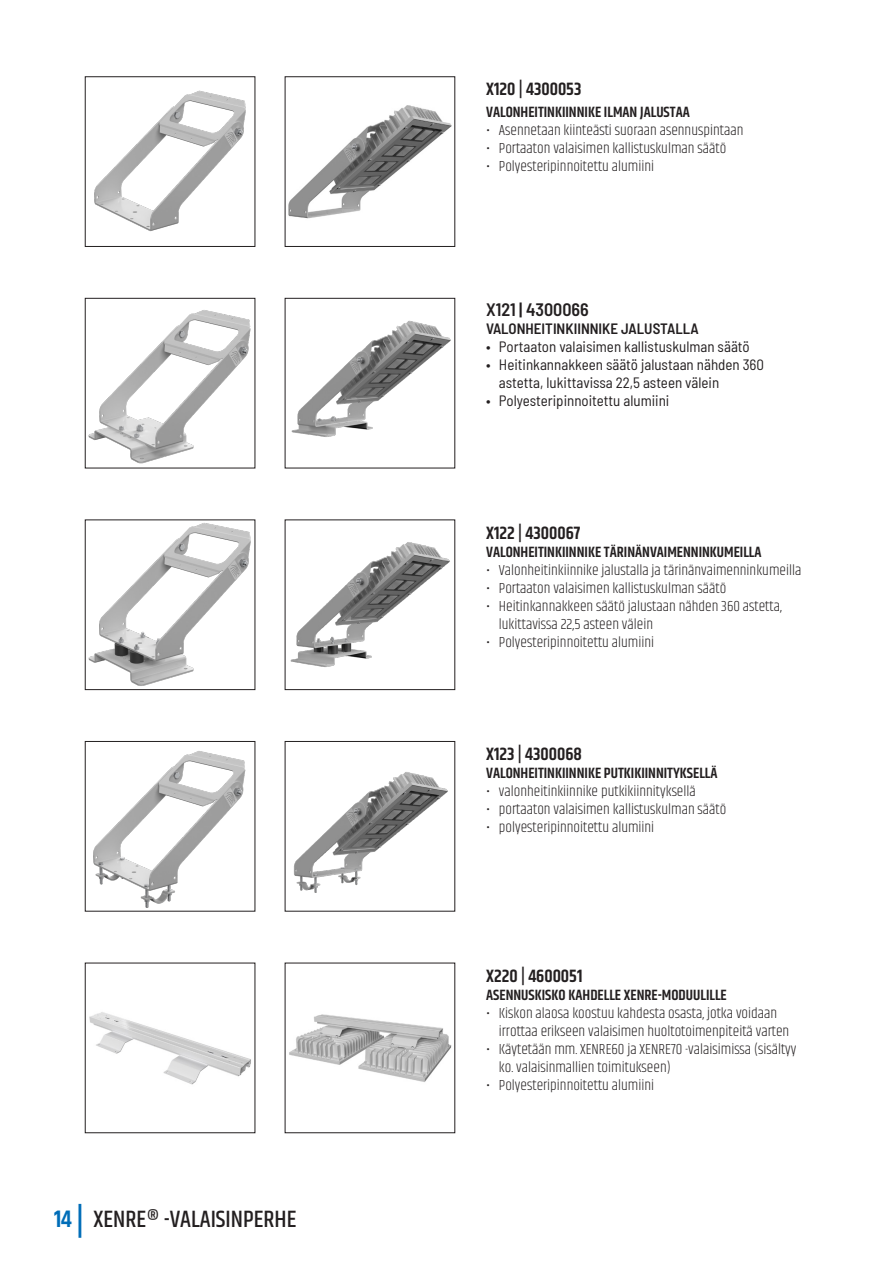
<style>
.page{position:relative;width:893px;height:1263px;background:#fff}
.page>*{position:absolute;margin:0;border:0;box-sizing:border-box;transform-origin:0 0}
.t1{font:500 24px "Khand";color:#231f20}
.t2{font:600 18px "Khand";color:#231f20}
.t3{font:600 semi-condensed 18px "Barlow";color:#231f20}
.t4{font:300 15px/18px "Khand";color:#231f20}
.t5{font:600 15px "Khand";color:#231f20}
.t6{font:semi-condensed 15px/18px "Barlow";color:#231f20}
.t7{font:600 semi-condensed 15px "Barlow";color:#231f20}
.s1{font-weight:600;color:#006db8}
.s2{font-weight:600;font-size:33px;color:#006db8}
</style>
<div class="page">
<img style="left:89px;top:1012px;width:162px;height:73px">
<div style="left:85px;top:963px;width:170px;height:170px;border:1px solid #231f20"></div>
<img style="left:289px;top:1014px;width:163px;height:68px">
<img style="left:88px;top:310px;width:163px;height:154px">
<div style="left:85px;top:298px;width:170px;height:170px;border:1px solid #231f20"></div>
<img style="left:291px;top:320px;width:160px;height:117px">
<img style="left:88px;top:523px;width:163px;height:163px">
<div style="left:85px;top:520px;width:170px;height:170px;border:1px solid #231f20"></div>
<img style="left:290px;top:542px;width:160px;height:125px">
<img style="left:94px;top:90px;width:152px;height:142px">
<div style="left:85px;top:77px;width:170px;height:170px;border:1px solid #231f20"></div>
<img style="left:288px;top:105px;width:164px;height:114px">
<img style="left:93px;top:751px;width:153px;height:157px">
<div style="left:85px;top:741px;width:170px;height:170px;border:1px solid #231f20"></div>
<img style="left:293px;top:772px;width:155px;height:121px">
<h1 class="t1" style="left:54px;top:1204px;width:244px"><span class="s1">14</span> <span class="s2">|</span> XENRE® -VALAISINPERHE</h1>
<p class="t2" style="left:486px;top:77px;width:97px">X120 | 4300053</p>
<p class="t5" style="left:486px;top:102px;width:205px">VALONHEITINKIINNIKE ILMAN JALUSTAA</p>
<p class="t4" style="left:486px;top:122px;width:259px">• Asennetaan kiinteästi suoraan asennuspintaan</p>
<p class="t4" style="left:486px;top:140px;width:242px">• Portaaton valaisimen kallistuskulman säätö</p>
<p class="t4" style="left:486px;top:158px;width:169px">• Polyesteripinnoitettu alumiini</p>
<p class="t3" style="left:486px;top:297px;width:104px">X121 | 4300066</p>
<p class="t7" style="left:486px;top:318px;width:214px">VALONHEITINKIINNIKE JALUSTALLA</p>
<p class="t6" style="left:486px;top:337px;width:265px">• Portaaton valaisimen kallistuskulman säätö</p>
<p class="t6" style="left:499px;top:355px;width:267px;text-indent:-13px">• Heitinkannakkeen säätö jalustaan nähden 360 astetta, lukittavissa 22,5 asteen välein</p>
<p class="t6" style="left:486px;top:391px;width:185px">• Polyesteripinnoitettu alumiini</p>
<p class="t2" style="left:486px;top:521px;width:96px">X122 | 4300067</p>
<p class="t5" style="left:486px;top:542px;width:277px">VALONHEITINKIINNIKE TÄRINÄNVAIMENNINKUMEILLA</p>
<p class="t4" style="left:486px;top:561px;width:317px">• Valonheitinkiinnike jalustalla ja tärinänvaimenninkumeilla</p>
<p class="t4" style="left:486px;top:579px;width:242px">• Portaaton valaisimen kallistuskulman säätö</p>
<p class="t4" style="left:499px;top:597px;width:285px;text-indent:-13px">• Heitinkannakkeen säätö jalustaan nähden 360 astetta, lukittavissa 22,5 asteen välein</p>
<p class="t4" style="left:486px;top:633px;width:169px">• Polyesteripinnoitettu alumiini</p>
<p class="t2" style="left:486px;top:742px;width:97px">X123 | 4300068</p>
<p class="t5" style="left:486px;top:763px;width:233px">VALONHEITINKIINNIKE PUTKIKIINNITYKSELLÄ</p>
<p class="t4" style="left:486px;top:783px;width:211px">• valonheitinkiinnike putkikiinnityksellä</p>
<p class="t4" style="left:486px;top:801px;width:242px">• portaaton valaisimen kallistuskulman säätö</p>
<p class="t4" style="left:486px;top:819px;width:170px">• polyesteripinnoitettu alumiini</p>
<p class="t2" style="left:486px;top:964px;width:98px">X220 | 4600051</p>
<p class="t5" style="left:486px;top:985px;width:242px">ASENNUSKISKO KAHDELLE XENRE-MODUULILLE</p>
<p class="t4" style="left:499px;top:1005px;width:292px;text-indent:-13px">• Kiskon alaosa koostuu kahdesta osasta, jotka voidaan irrottaa erikseen valaisimen huoltotoimenpiteitä varten</p>
<p class="t4" style="left:499px;top:1041px;width:299px;text-indent:-13px">• Käytetään mm. XENRE60 ja XENRE70 -valaisimissa (sisältyy ko. valaisinmallien toimitukseen)</p>
<p class="t4" style="left:486px;top:1077px;width:169px">• Polyesteripinnoitettu alumiini</p>
</div>
